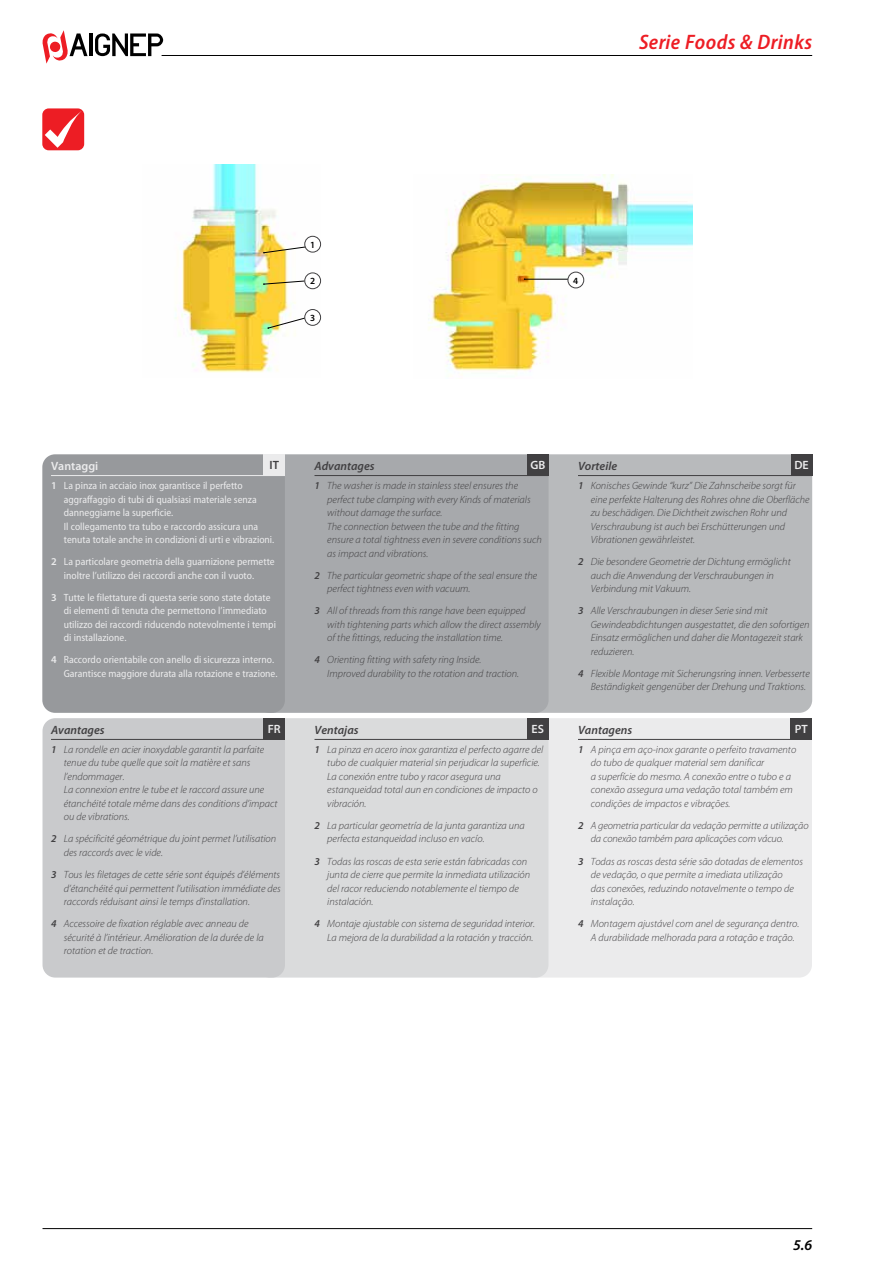
<style>
.page{position:relative;width:893px;height:1263px;background:#fff}
.page>*{position:absolute;margin:0;border:0;box-sizing:border-box;transform-origin:0 0}
.t1{font:italic 600 semi-condensed 21px "Myriad Pro";letter-spacing:.02em;color:#ed1d24}
.t2{font:italic 600 15px "Myriad Pro";color:#000}
.t3{font:italic 600 12px "Myriad Pro";color:#414042}
.t4{font:600 12px "Myriad Pro";color:#ebebec}
.t5{font:600 12px "Myriad Pro";color:#414042}
.t6{font:italic 300 10.5px/13.5px "Myriad Pro";color:#414042}
.t7{font:semi-condensed 10.5px/13.5px "Myriad Pro";color:#ebebec}
.t8{font:600 9.45px "Myriad Pro";color:#000}
.s1{font-weight:600;font-stretch:normal}
.s2{font-weight:600}
</style>
<div class="page">
<hr style="left:43px;top:1228px;width:769px;height:1px;background:#000">
<hr style="left:162px;top:55px;width:650px;height:1px;background:#000">
<hr style="left:90px;top:33px;width:3px;height:23px;background:#000">
<svg style="left:95px;top:33px;width:68px;height:23px"></svg>
<svg style="left:42px;top:30px;width:46px;height:34px"></svg>
<img style="left:428px;top:175px;width:264px;height:200px">
<div style="left:520px;top:718px;width:292px;height:259px;background:#ebebec;border-radius:13px"></div>
<div style="left:791px;top:718px;width:21px;height:21px;background:#414042"></div>
<div style="left:257px;top:718px;width:291px;height:259px;background:#dadbdc;border-radius:13px"></div>
<div style="left:527px;top:718px;width:21px;height:21px;background:#414042"></div>
<div style="left:43px;top:718px;width:242px;height:259px;background:#c9cacc;border-radius:13px"></div>
<div style="left:264px;top:718px;width:21px;height:21px;background:#414042"></div>
<div style="left:520px;top:454px;width:292px;height:259px;background:#b8babc;border-radius:13px"></div>
<div style="left:791px;top:454px;width:21px;height:22px;background:#414042"></div>
<div style="left:257px;top:454px;width:292px;height:259px;background:#a7a9ac;border-radius:13px"></div>
<div style="left:527px;top:454px;width:22px;height:22px;background:#414042"></div>
<div style="left:42px;top:454px;width:243px;height:259px;background:#97999c;border-radius:13px"></div>
<div style="left:264px;top:454px;width:21px;height:22px;background:#ebebec"></div>
<hr style="left:51px;top:475px;width:234px;height:1px;background:#ebebec">
<hr style="left:51px;top:739px;width:234px;height:1px;background:#414042">
<hr style="left:314px;top:475px;width:234px;height:1px;background:#414042">
<hr style="left:314px;top:739px;width:234px;height:1px;background:#414042">
<hr style="left:578px;top:475px;width:234px;height:1px;background:#414042">
<hr style="left:578px;top:739px;width:234px;height:1px;background:#414042">
<div style="left:42px;top:108px;width:42px;height:42px;background:#ed1d24;border-radius:6px"></div>
<svg style="left:45px;top:110px;width:38px;height:38px"></svg>
<img style="left:175px;top:165px;width:146px;height:208px">
<svg style="left:263px;top:246px;width:45px;height:7px"></svg>
<svg style="left:263px;top:281px;width:42px;height:4px"></svg>
<svg style="left:267px;top:317px;width:41px;height:12px"></svg>
<div style="left:305px;top:236px;width:16px;height:16px;background:#fff;border-radius:50%"></div>
<div style="left:305px;top:236px;width:16px;height:16px;border:1px solid #414042;border-radius:50%"></div>
<div style="left:305px;top:273px;width:16px;height:16px;background:#fff;border-radius:50%"></div>
<div style="left:305px;top:273px;width:16px;height:16px;border:1px solid #414042;border-radius:50%"></div>
<div style="left:305px;top:309px;width:16px;height:16px;background:#fff;border-radius:50%"></div>
<div style="left:305px;top:309px;width:16px;height:16px;border:1px solid #414042;border-radius:50%"></div>
<hr style="left:525px;top:279px;width:48px;height:1px;background:#000">
<div style="left:568px;top:272px;width:16px;height:16px;background:#fff;border-radius:50%"></div>
<div style="left:568px;top:272px;width:16px;height:16px;border:1px solid #414042;border-radius:50%"></div>
<p class="t8" style="left:310px;top:239px;width:7px">1</p>
<p class="t8" style="left:310px;top:276px;width:7px">2</p>
<p class="t8" style="left:310px;top:313px;width:7px">3</p>
<h1 class="t1" style="left:639px;top:31px;width:174px">Serie Foods &amp; Drinks</h1>
<p class="t8" style="left:573px;top:275px;width:7px">4</p>
<p class="t4" style="left:51px;top:459px;width:49px">Vantaggi</p>
<p class="t5" style="left:270px;top:459px;width:11px">IT</p>
<p class="t4" style="left:530px;top:459px;width:16px">GB</p>
<p class="t4" style="left:794px;top:459px;width:16px">DE</p>
<p class="t7" style="left:64px;top:479px;width:212px;text-indent:-13px"><span class="s1">1</span> La pinza in acciaio inox garantisce il perfetto aggraffaggio di tubi di qualsiasi materiale senza danneggiarne la superficie.<br>Il collegamento tra tubo e raccordo assicura una tenuta totale anche in condizioni di urti e vibrazioni.</p>
<p class="t7" style="left:64px;top:555px;width:212px;text-indent:-13px"><span class="s1">2</span> La particolare geometria della guarnizione permette inoltre l’utilizzo dei raccordi anche con il vuoto.</p>
<p class="t7" style="left:64px;top:591px;width:214px;text-indent:-13px"><span class="s1">3</span> Tutte le filettature di questa serie sono state dotate di elementi di tenuta che permettono l’immediato utilizzo dei raccordi riducendo notevolmente i tempi di installazione.</p>
<p class="t7" style="left:64px;top:653px;width:215px;text-indent:-13px"><span class="s1">4</span> Raccordo orientabile con anello di sicurezza interno.<br>Garantisce maggiore durata alla rotazione e trazione.</p>
<p class="t3" style="left:578px;top:459px;width:41px">Vorteile</p>
<p class="t6" style="left:591px;top:479px;width:220px;text-indent:-13px"><span class="s2">1</span> Konisches Gewinde “kurz” Die Zahnscheibe sorgt für eine perfekte Halterung des Rohres ohne die Oberfläche zu beschädigen. Die Dichtheit zwischen Rohr und Verschraubung ist auch bei Erschütterungen und Vibrationen gewährleistet.</p>
<p class="t6" style="left:591px;top:555px;width:201px;text-indent:-13px"><span class="s2">2</span> Die besondere Geometrie der Dichtung ermöglicht auch die Anwendung der Verschraubungen in<br>Verbindung mit Vakuum.</p>
<p class="t6" style="left:591px;top:604px;width:220px;text-indent:-13px"><span class="s2">3</span> Alle Verschraubungen in dieser Serie sind mit Gewindeabdichtungen ausgestattet, die den sofortigen Einsatz ermöglichen und daher die Montagezeit stark reduzieren.</p>
<p class="t6" style="left:591px;top:667px;width:220px;text-indent:-13px"><span class="s2">4</span> Flexible Montage mit Sicherungsring innen. Verbesserte<br>Beständigkeit gengenüber der Drehung und Traktions.</p>
<p class="t3" style="left:578px;top:723px;width:56px">Vantagens</p>
<p class="t6" style="left:591px;top:743px;width:207px;text-indent:-13px"><span class="s2">1</span> A pinça em aço-inox garante o perfeito travamento do tubo de qualquer material sem danificar<br>a superfície do mesmo. A conexão entre o tubo e a conexão assegura uma vedação total também em condições de impactos e vibrações.</p>
<p class="t6" style="left:591px;top:819px;width:219px;text-indent:-13px"><span class="s2">2</span> A geometria particular da vedação permitte a utilização da conexão também para aplicações com vácuo.</p>
<p class="t6" style="left:591px;top:854px;width:214px;text-indent:-13px"><span class="s2">3</span> Todas as roscas desta série são dotadas de elementos de vedação, o que permite a imediata utilização<br>das conexões, reduzindo notavelmente o tempo de instalação.</p>
<p class="t6" style="left:591px;top:917px;width:210px;text-indent:-13px"><span class="s2">4</span> Montagem ajustável com anel de segurança dentro.<br>A durabilidade melhorada para a rotação e tração.</p>
<p class="t3" style="left:314px;top:459px;width:62px">Advantages</p>
<p class="t6" style="left:327px;top:479px;width:216px;text-indent:-13px"><span class="s2">1</span> The washer is made in stainless steel ensures the perfect tube clamping with every Kinds of materials without damage the surface.<br>The connection between the tube and the fitting ensure a total tightness even in severe conditions such as impact and vibrations.</p>
<p class="t6" style="left:327px;top:569px;width:212px;text-indent:-13px"><span class="s2">2</span> The particular geometric shape of the seal ensure the perfect tightness even with vacuum.</p>
<p class="t6" style="left:327px;top:604px;width:215px;text-indent:-13px"><span class="s2">3</span> All of threads from this range have been equipped with tightening parts which allow the direct assembly of the fittings, reducing the installation time.</p>
<p class="t6" style="left:327px;top:653px;width:193px;text-indent:-13px"><span class="s2">4</span> Orienting fitting with safety ring Inside.<br>Improved durability to the rotation and traction.</p>
<p class="t4" style="left:268px;top:723px;width:14px">FR</p>
<p class="t4" style="left:532px;top:723px;width:14px">ES</p>
<p class="t4" style="left:795px;top:723px;width:15px">PT</p>
<p class="t3" style="left:314px;top:723px;width:46px">Ventajas</p>
<p class="t6" style="left:327px;top:743px;width:218px;text-indent:-13px"><span class="s2">1</span> La pinza en acero inox garantiza el perfecto agarre del tubo de cualquier material sin perjudicar la superficie.<br>La conexión entre tubo y racor asegura una estanqueidad total aun en condiciones de impacto o vibración.</p>
<p class="t6" style="left:327px;top:819px;width:199px;text-indent:-13px"><span class="s2">2</span> La particular geometría de la junta garantiza una perfecta estanqueidad incluso en vacío.</p>
<p class="t6" style="left:327px;top:854px;width:204px;text-indent:-13px"><span class="s2">3</span> Todas las roscas de esta serie están fabricadas con junta de cierre que permite la inmediata utilización del racor reduciendo notablemente el tiempo de instalación.</p>
<p class="t6" style="left:314px;top:917px;width:222px;text-align:right"><span class="s2">4</span> Montaje ajustable con sistema de seguridad interior.<br>La mejora de la durabilidad a la rotación y tracción.</p>
<p class="t3" style="left:51px;top:723px;width:55px">Avantages</p>
<p class="t6" style="left:64px;top:743px;width:215px;text-indent:-13px"><span class="s2">1</span> La rondelle en acier inoxydable garantit la parfaite tenue du tube quelle que soit la matière et sans l’endommager.<br>La connexion entre le tube et le raccord assure une étanchéité totale même dans des conditions d’impact ou de vibrations.</p>
<p class="t6" style="left:64px;top:832px;width:214px;text-indent:-13px"><span class="s2">2</span> La spécificité géométrique du joint permet l’utilisation des raccords avec le vide.</p>
<p class="t6" style="left:64px;top:868px;width:219px;text-align:justify;text-indent:-13px"><span class="s2">3</span> Tous les filetages de cette série sont équipés d’éléments d’étanchéité qui permettent l’utilisation immédiate des raccords réduisant ainsi le temps d’installation.</p>
<p class="t6" style="left:64px;top:917px;width:202px;text-indent:-13px"><span class="s2">4</span> Accessoire de fixation réglable avec anneau de sécurité à l’intérieur. Amélioration de la durée de la rotation et de traction.</p>
<h2 class="t2" style="left:793px;top:1236px;width:21px">5.6</h2>
</div>
